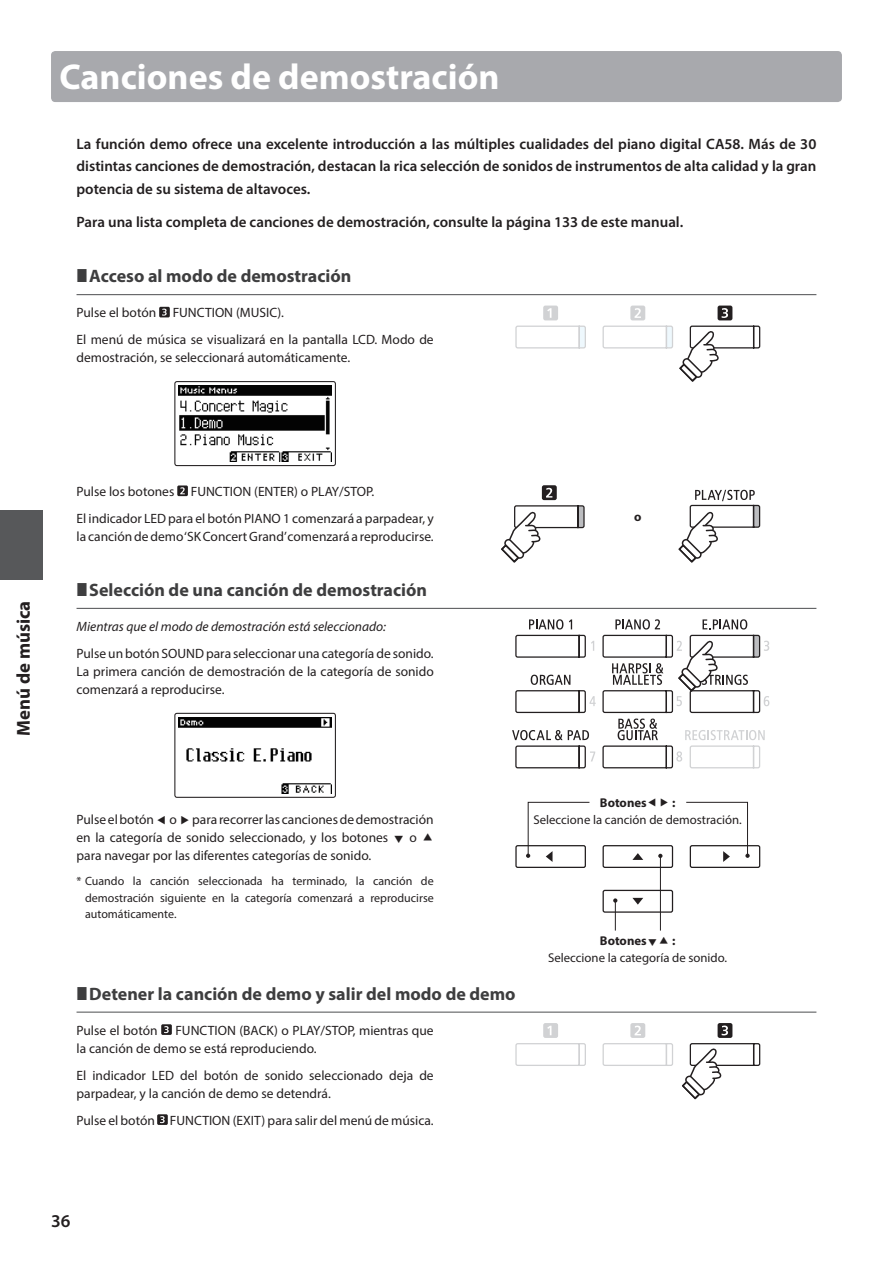
<style>
.page{position:relative;width:893px;height:1263px;background:#fff}
.page>*{position:absolute;margin:0;border:0;box-sizing:border-box;transform-origin:0 0}
.t1{font:700 36px "Myriad Pro";color:#fff}
.t2{font:700 18.75px "Myriad Pro";color:#231f20}
.t3{font:700 18px "Myriad Pro";color:#3e3e3f}
.t4{font:600 18px "Myriad Pro";color:#231f20}
.t5{font:600 15px/22.5px "Myriad Pro";color:#231f20;text-align:justify}
.t6{font:13.5px/18px "Myriad Pro";color:#231f20}
.t7{font:italic 13.5px "Myriad Pro";color:#231f20}
.t8{font:12.75px "Myriad Pro";color:#231f20}
.t9{font:700 12.75px "Myriad Pro";color:#231f20}
.t10{font:12px/16.5px "Myriad Pro";color:#231f20;text-align:justify}
</style>
<div class="page">
<div style="left:0;top:510px;width:43px;height:69px;background:#57585a"></div>
<div style="left:51px;top:51px;width:791px;height:51px;background:#a8a9ad;border-radius:4px"></div>
<hr style="left:77px;top:294px;width:739px;height:1px;background:#57585a">
<hr style="left:77px;top:608px;width:739px;height:1px;background:#57585a">
<hr style="left:77px;top:1011px;width:739px;height:2px;background:#57585a">
<svg style="left:159px;top:307px;width:11px;height:10px"></svg>
<img style="left:179px;top:385px;width:153px;height:77px">
<div style="left:174px;top:381px;width:162px;height:85px;border:1px solid #231f20;border-radius:2px"></div>
<svg style="left:177px;top:485px;width:11px;height:11px"></svg>
<img style="left:179px;top:717px;width:153px;height:77px">
<div style="left:174px;top:713px;width:162px;height:85px;border:1px solid #231f20;border-radius:2px"></div>
<svg style="left:161px;top:1024px;width:11px;height:11px"></svg>
<svg style="left:157px;top:1114px;width:11px;height:11px"></svg>
<svg style="left:515px;top:306px;width:71px;height:43px"></svg>
<svg style="left:602px;top:306px;width:159px;height:76px"></svg>
<svg style="left:501px;top:485px;width:84px;height:78px"></svg>
<svg style="left:678px;top:490px;width:83px;height:73px"></svg>
<svg style="left:515px;top:619px;width:79px;height:39px"></svg>
<svg style="left:515px;top:675px;width:81px;height:39px"></svg>
<svg style="left:512px;top:730px;width:83px;height:39px"></svg>
<svg style="left:602px;top:619px;width:167px;height:150px"></svg>
<svg style="left:632px;top:853px;width:11px;height:7px"></svg>
<svg style="left:632px;top:898px;width:11px;height:7px"></svg>
<div style="left:515px;top:845px;width:71px;height:23px;border:1px solid #231f20;border-radius:2px"></div>
<div style="left:603px;top:845px;width:70px;height:23px;border:1px solid #231f20;border-radius:2px"></div>
<div style="left:690px;top:845px;width:70px;height:23px;border:1px solid #231f20;border-radius:2px"></div>
<div style="left:603px;top:890px;width:70px;height:23px;border:1px solid #231f20;border-radius:2px"></div>
<svg style="left:526px;top:801px;width:64px;height:61px"></svg>
<svg style="left:686px;top:801px;width:64px;height:61px"></svg>
<svg style="left:658px;top:854px;width:4px;height:4px"></svg>
<hr style="left:660px;top:855px;width:1px;height:75px;background:#231f20">
<svg style="left:613px;top:898px;width:4px;height:5px"></svg>
<hr style="left:615px;top:899px;width:1px;height:31px;background:#231f20">
<svg style="left:602px;top:1023px;width:71px;height:43px"></svg>
<svg style="left:515px;top:1023px;width:71px;height:43px"></svg>
<svg style="left:682px;top:1023px;width:79px;height:77px"></svg>
<h1 class="t1" style="left:60px;top:53px;width:442px">Canciones de demostración</h1>
<p class="t5" style="left:77px;top:132px;width:741px">La función demo ofrece una excelente introducción a las múltiples cualidades del piano digital CA58. Más de 30 distintas canciones de demostración, destacan la rica selección de sonidos de instrumentos de alta calidad y la gran potencia de su sistema de altavoces.</p>
<p class="t5" style="left:77px;top:211px;width:608px">Para una lista completa de canciones de demostración, consulte la página 133 de este manual.</p>
<h3 class="t3" style="left:89px;top:265px;width:264px">Acceso al modo de demostración</h3>
<p class="t6" style="left:77px;top:299px;width:359px;line-height:27px">Pulse el botón FUNCTION (MUSIC).<br>El menú de música se visualizará en la pantalla LCD. Modo de</p>
<p class="t6" style="left:77px;top:349px;width:275px">demostración, se seleccionará automáticamente.</p>
<h2 class="t2" style="left:11px;top:736px;width:137px;rotate:-90deg">Menú de música</h2>
<p class="t6" style="left:77px;top:478px;width:359px;line-height:27px">Pulse los botones FUNCTION (ENTER) o PLAY/STOP.<br>El indicador LED para el botón PIANO 1 comenzará a parpadear, y</p>
<p class="t6" style="left:77px;top:527px;width:359px">la canción de demo ‘SK Concert Grand’comenzará a reproducirse.</p>
<h3 class="t3" style="left:89px;top:578px;width:339px">Selección de una canción de demostración</h3>
<p class="t7" style="left:77px;top:618px;width:311px">Mientras que el modo de demostración está seleccionado:</p>
<p class="t6" style="left:77px;top:644px;width:359px;text-align:justify">Pulse un botón SOUND para seleccionar una categoría de sonido.<br>La primera canción de demostración de la categoría de sonido comenzará a reproducirse.</p>
<p class="t9" style="left:634px;top:508px;width:9px">o</p>
<p class="t6" style="left:77px;top:811px;width:359px">Pulse el botón o para recorrer las canciones de demostración en la categoría de sonido seleccionado, y los botones</p>
<p class="t6" style="left:410px;top:829px;width:9px">o</p>
<p class="t6" style="left:77px;top:847px;width:296px">para navegar por las diferentes categorías de sonido.</p>
<p class="t10" style="left:85px;top:873px;width:350px;text-indent:-9px">* Cuando la canción seleccionada ha terminado, la canción de demostración siguiente en la categoría comenzará a reproducirse automáticamente.</p>
<h3 class="t3" style="left:89px;top:982px;width:428px">Detener la canción de demo y salir del modo de demo</h3>
<p class="t6" style="left:77px;top:1021px;width:83px">Pulse el botón</p>
<p class="t6" style="left:77px;top:1021px;width:359px;text-indent:99px">FUNCTION (BACK) o PLAY/STOP, mientras que la canción de demo se está reproduciendo.</p>
<p class="t6" style="left:77px;top:1066px;width:359px">El indicador LED del botón de sonido seleccionado deja de parpadear, y la canción de demo se detendrá.</p>
<p class="t6" style="left:77px;top:1111px;width:359px">Pulse el botón FUNCTION (EXIT) para salir del menú de música.</p>
<p class="t9" style="left:600px;top:794px;width:48px">Botones</p>
<p class="t9" style="left:672px;top:794px;width:5px">:</p>
<p class="t8" style="left:533px;top:812px;width:210px">Seleccione la canción de demostración.</p>
<p class="t9" style="left:600px;top:932px;width:48px">Botones</p>
<p class="t9" style="left:672px;top:932px;width:5px">:</p>
<p class="t8" style="left:548px;top:950px;width:180px">Seleccione la categoría de sonido.</p>
<h3 class="t4" style="left:51px;top:1209px;width:21px">36</h3>
</div>
